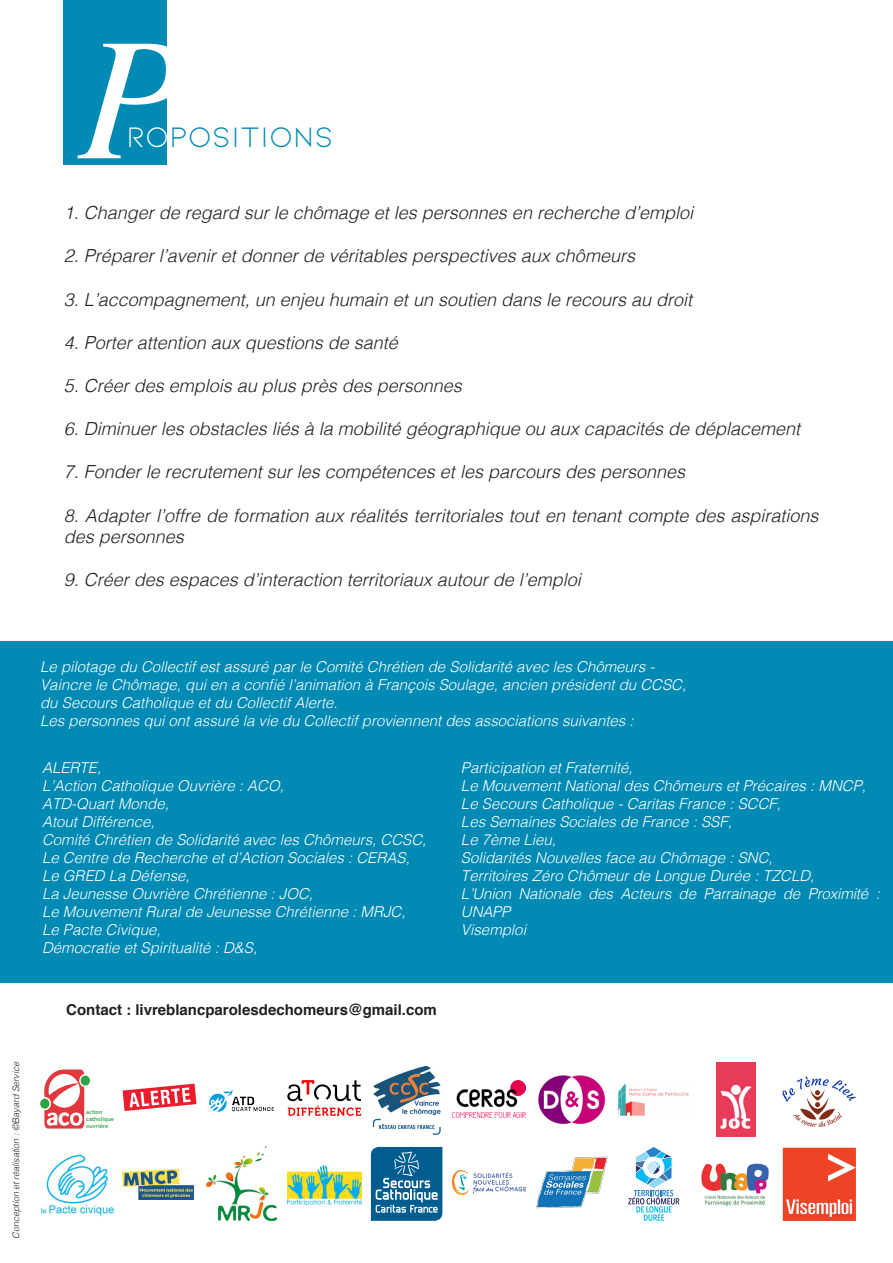
<style>
.page{position:relative;width:893px;height:1263px;background:#fff}
.page>*{position:absolute;margin:0;border:0;box-sizing:border-box;transform-origin:0 0}
.LETTRINE{font:italic 175.65px "Times";color:#fff}
.TITRE_PARTIE{font:30px "Kiona";letter-spacing:.03em;color:#008ab4}
.TEXTE{font:italic 300 18px/21.6px "Helvetica";color:#231f20}
.TEXTE-2{font:italic 300 15px/18px "Helvetica";color:#fff}
.TEXTE-3{font:700 15px "Helvetica";color:#231f20}
.TEXTE-4{font:italic 300 9px "Helvetica";letter-spacing:-.005em;color:#231f20}
.t1{font:700 5.55px/6.8px "Trebuchet MS";color:#32a448}
.s1{color:#fff}
</style>
<div class="page">
<div style="left:64px;top:0;width:103px;height:164px;background:#008ab4"></div>
<div style="left:0;top:641px;width:893px;height:341px;background:#008ab4"></div>
<svg style="left:123px;top:1084px;width:73px;height:27px"></svg>
<img style="left:782px;top:1076px;width:73px;height:51px">
<img style="left:538px;top:1075px;width:67px;height:49px">
<svg style="left:371px;top:1147px;width:71px;height:74px;background:#2977a1"></svg>
<img style="left:209px;top:1090px;width:66px;height:22px">
<img style="left:40px;top:1154px;width:74px;height:62px">
<img style="left:452px;top:1171px;width:74px;height:23px">
<img style="left:287px;top:1080px;width:74px;height:21px">
<img style="left:302px;top:1080px;width:12px;height:14px">
<img style="left:318px;top:1093px;width:9px;height:8px">
<img style="left:288px;top:1105px;width:73px;height:11px">
<img style="left:123px;top:1169px;width:72px;height:30px">
<img style="left:536px;top:1156px;width:72px;height:53px">
<img style="left:701px;top:1163px;width:68px;height:43px">
<img style="left:373px;top:1065px;width:68px;height:70px">
<img style="left:207px;top:1147px;width:70px;height:74px">
<img style="left:617px;top:1084px;width:72px;height:31px">
<svg style="left:628px;top:1147px;width:51px;height:74px"></svg>
<img style="left:782px;top:1147px;width:73px;height:74px">
<div style="left:81px;top:1075px;width:9px;height:11px;background:#32a448;border-radius:50%"></div>
<svg style="left:40px;top:1098px;width:9px;height:11px"></svg>
<svg style="left:44px;top:1069px;width:40px;height:59px"></svg>
<img style="left:717px;top:1062px;width:38px;height:74px">
<img style="left:452px;top:1081px;width:74px;height:37px">
<img style="left:287px;top:1165px;width:74px;height:40px">
<p class="LETTRINE" style="left:78px;top:-53px;width:109px">P</p>
<p class="TITRE_PARTIE" style="left:127px;top:120px;width:208px"><span class="s1">RO</span>POSITIONS</p>
<p class="TEXTE" style="left:64px;top:201px;width:631px">1. Changer de regard sur le chômage et les personnes en recherche d’emploi</p>
<p class="TEXTE" style="left:64px;top:244px;width:573px">2. Préparer l’avenir et donner de véritables perspectives aux chômeurs</p>
<p class="TEXTE" style="left:64px;top:287px;width:630px">3. L’accompagnement, un enjeu humain et un soutien dans le recours au droit</p>
<p class="TEXTE" style="left:64px;top:331px;width:336px">4. Porter attention aux questions de santé</p>
<p class="TEXTE" style="left:64px;top:374px;width:400px">5. Créer des emplois au plus près des personnes</p>
<p class="TEXTE" style="left:64px;top:417px;width:738px">6. Diminuer les obstacles liés à la mobilité géographique ou aux capacités de déplacement</p>
<p class="TEXTE" style="left:64px;top:460px;width:623px">7. Fonder le recrutement sur les compétences et les parcours des personnes</p>
<p class="TEXTE" style="left:64px;top:503px;width:756px">8. Adapter l’offre de formation aux réalités territoriales tout en tenant compte des aspirations des personnes</p>
<p class="TEXTE" style="left:64px;top:568px;width:519px">9. Créer des espaces d’interaction territoriaux autour de l’emploi</p>
<p class="TEXTE-4" style="left:8px;top:1239px;width:178px;rotate:-90deg">Conception et réalisation : ©Bayard Service</p>
<p class="TEXTE-2" style="left:40px;top:657px;width:648px">Le pilotage du Collectif est assuré par le Comité Chrétien de Solidarité avec les Chômeurs -<br>Vaincre le Chômage, qui en a confié l’animation à François Soulage, ancien président du CCSC, du Secours Catholique et du Collectif Alerte.</p>
<p class="TEXTE-2" style="left:40px;top:711px;width:595px">Les personnes qui ont assuré la vie du Collectif proviennent des associations suivantes :</p>
<p class="TEXTE-2" style="left:42px;top:758px;width:61px">ALERTE,</p>
<p class="TEXTE-2" style="left:42px;top:776px;width:243px">L’Action Catholique Ouvrière : ACO,</p>
<p class="TEXTE-2" style="left:42px;top:794px;width:128px">ATD-Quart Monde,</p>
<p class="TEXTE-2" style="left:42px;top:812px;width:114px">Atout Différence,</p>
<p class="TEXTE-2" style="left:42px;top:830px;width:386px">Comité Chrétien de Solidarité avec les Chômeurs, CCSC,</p>
<p class="TEXTE-2" style="left:42px;top:848px;width:369px">Le Centre de Recherche et d’Action Sociales : CERAS,</p>
<p class="TEXTE-2" style="left:42px;top:866px;width:149px">Le GRED La Défense,</p>
<p class="TEXTE-2" style="left:42px;top:884px;width:272px">La Jeunesse Ouvrière Chrétienne : JOC,</p>
<p class="TEXTE-2" style="left:42px;top:902px;width:365px">Le Mouvement Rural de Jeunesse Chrétienne : MRJC,</p>
<p class="TEXTE-2" style="left:42px;top:920px;width:120px">Le Pacte Civique,</p>
<p class="TEXTE-2" style="left:42px;top:938px;width:217px">Démocratie et Spiritualité : D&amp;S,</p>
<p class="TEXTE-3" style="left:66px;top:998px;width:372px">Contact : livreblancparolesdechomeurs@gmail.com</p>
<p class="TEXTE-2" style="left:461px;top:758px;width:173px">Participation et Fraternité,</p>
<p class="TEXTE-2" style="left:461px;top:776px;width:407px">Le Mouvement National des Chômeurs et Précaires : MNCP,</p>
<p class="TEXTE-2" style="left:461px;top:794px;width:322px">Le Secours Catholique - Caritas France : SCCF,</p>
<p class="TEXTE-2" style="left:461px;top:812px;width:272px">Les Semaines Sociales de France : SSF,</p>
<p class="TEXTE-2" style="left:461px;top:830px;width:97px">Le 7ème Lieu,</p>
<p class="TEXTE-2" style="left:461px;top:848px;width:313px">Solidarités Nouvelles face au Chômage : SNC,</p>
<p class="TEXTE-2" style="left:461px;top:866px;width:355px">Territoires Zéro Chômeur de Longue Durée : TZCLD,</p>
<p class="TEXTE-2" style="left:461px;top:884px;width:420px">L’Union Nationale des Acteurs de Parrainage de Proximité :<br>UNAPP</p>
<p class="TEXTE-2" style="left:461px;top:920px;width:66px">Visemploi</p>
<p class="t1" style="left:86px;top:1109px;width:29px">action catholique ouvrière</p>
</div>
